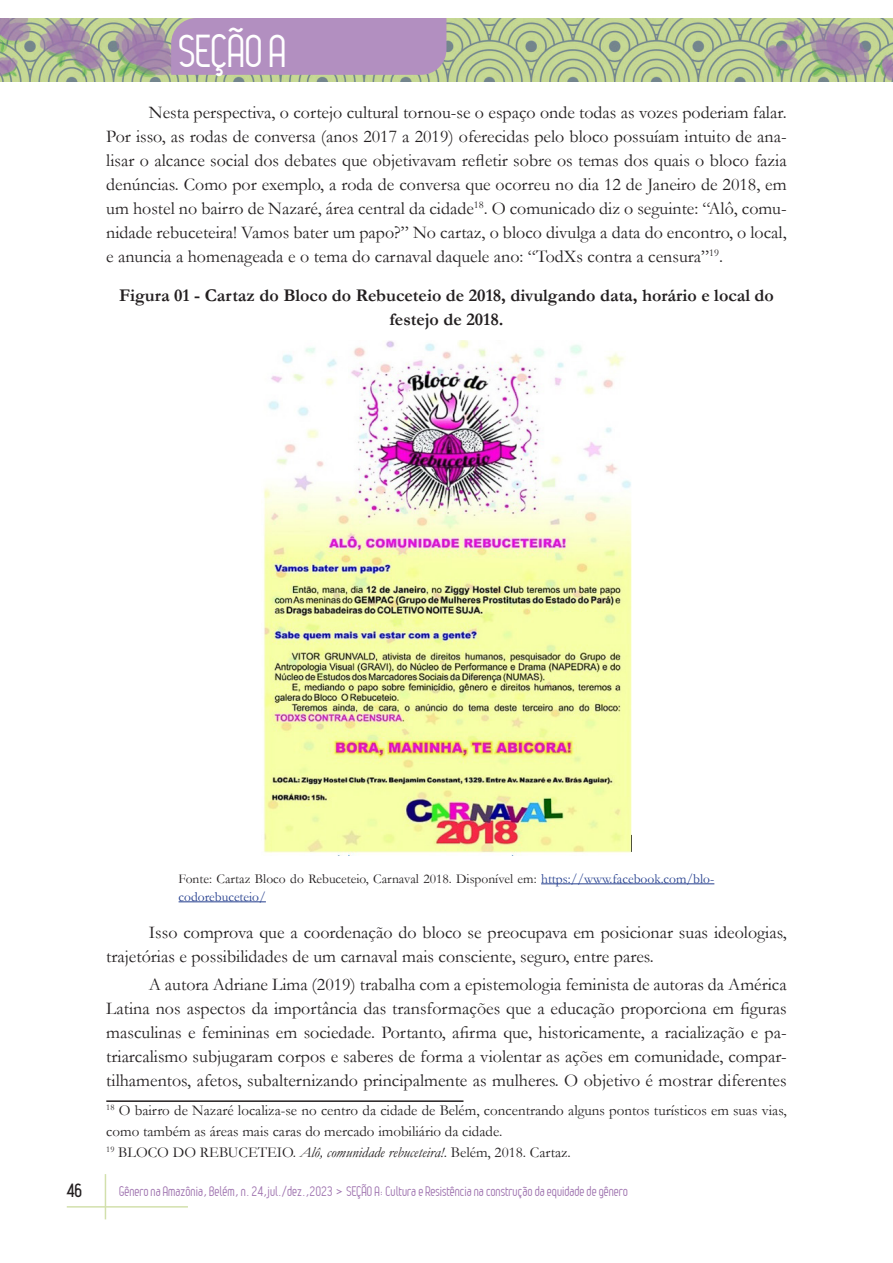
<style>
.page{position:relative;width:893px;height:1263px;background:#fff}
.page>*{position:absolute;margin:0;border:0;box-sizing:border-box;transform-origin:0 0}
.t1{font:45px "Leger";letter-spacing:-.01em;color:#fff}
.Texto{font:18px/24px "Garamond";color:#231f20;text-align:justify}
.Título_1-imgs{font:700 18px/24px "Garamond";color:#231f20;text-align:center}
.t2{font:700 18px "Leger";color:#231f20}
.Nota_rodapé{font:15px/21px "Garamond";color:#231f20}
.Fonte{font:13.5px/18px "Garamond";color:#231f20}
.t3{font:13.5px "Leger";color:#9f73af}
.s1{color:#253f8e}
.s2{font-style:italic}
</style>
<div class="page">
<hr style="left:105px;top:1174px;width:1px;height:45px;background:#d2e0ac">
<hr style="left:67px;top:1206px;width:121px;height:1px;background:#d2e0ac">
<img style="left:0;top:18px;width:893px;height:64px">
<div style="left:171px;top:18px;width:275px;height:57px;background:#b28fc0"></div>
<hr style="left:541px;top:883px;width:173px;height:1px;background:#253f8e">
<hr style="left:179px;top:901px;width:87px;height:1px;background:#253f8e">
<img style="left:263px;top:341px;width:368px;height:515px">
<hr style="left:106px;top:1100px;width:357px;height:2px;background:#231f20">
<h1 class="t1" style="left:179px;top:26px;width:110px">SEÇÃO A</h1>
<p class="Texto" style="left:106px;top:100px;width:682px;text-indent:43px">Nesta perspectiva, o cortejo cultural tornou-se o espaço onde todas as vozes poderiam falar.<br>Por isso, as rodas de conversa (anos 2017 a 2019) oferecidas pelo bloco possuíam intuito de ana&shy;lisar o alcance social dos debates que objetivavam refletir sobre os temas dos quais o bloco fazia denúncias. Como por exemplo, a roda de conversa que ocorreu no dia 12 de Janeiro de 2018, em um hostel no bairro de Nazaré, área central da cidade<sup>18</sup>. O comunicado diz o seguinte: “Alô, comu&shy;nidade rebuceteira! Vamos bater um papo?” No cartaz, o bloco divulga a data do encontro, o local, e anuncia a homenageada e o tema do carnaval daquele ano: “TodXs contra a censura”<sup>19</sup>.</p>
<p class="Título_1-imgs" style="left:119px;top:283px;width:656px">Figura 01 - Cartaz do Bloco do Rebuceteio de 2018, divulgando data, horário e local do festejo de 2018.</p>
<p class="Fonte" style="left:179px;top:869px;width:537px">Fonte: Cartaz Bloco do Rebuceteio, Carnaval 2018. Disponível em: <span class="s1">https://www.facebook.com/blo&shy;codorebuceteio/</span></p>
<p class="Texto" style="left:106px;top:919px;width:682px;text-indent:43px">Isso comprova que a coordenação do bloco se preocupava em posicionar suas ideologias, trajetórias e possibilidades de um carnaval mais consciente, seguro, entre pares.</p>
<p class="Texto" style="left:106px;top:972px;width:682px;text-indent:43px">A autora Adriane Lima (2019) trabalha com a epistemologia feminista de autoras da América Latina nos aspectos da importância das transformações que a educação proporciona em figuras masculinas e femininas em sociedade. Portanto, afirma que, historicamente, a racialização e pa&shy;triarcalismo subjugaram corpos e saberes de forma a violentar as ações em comunidade, compar&shy;tilhamentos, afetos, subalternizando principalmente as mulheres. O objetivo é mostrar diferentes</p>
<p class="Nota_rodapé" style="left:106px;top:1099px;width:682px"><sup>18</sup> O bairro de Nazaré localiza-se no centro da cidade de Belém, concentrando alguns pontos turísticos em suas vias, como também as áreas mais caras do mercado imobiliário da cidade.</p>
<p class="Nota_rodapé" style="left:106px;top:1141px;width:466px"><sup>19</sup> BLOCO DO REBUCETEIO. <span class="s2">Alô, comunidade rebuceteira!</span>. Belém, 2018. Cartaz.</p>
<p class="t2" style="left:67px;top:1180px;width:17px">46</p>
<p class="t3" style="left:119px;top:1183px;width:510px">Gênero na Amazônia, Belém, n. 24,jul./dez.,2023 &gt; SEÇÃO A: Cultura e Resistência na construção da equidade de gênero</p>
</div>
